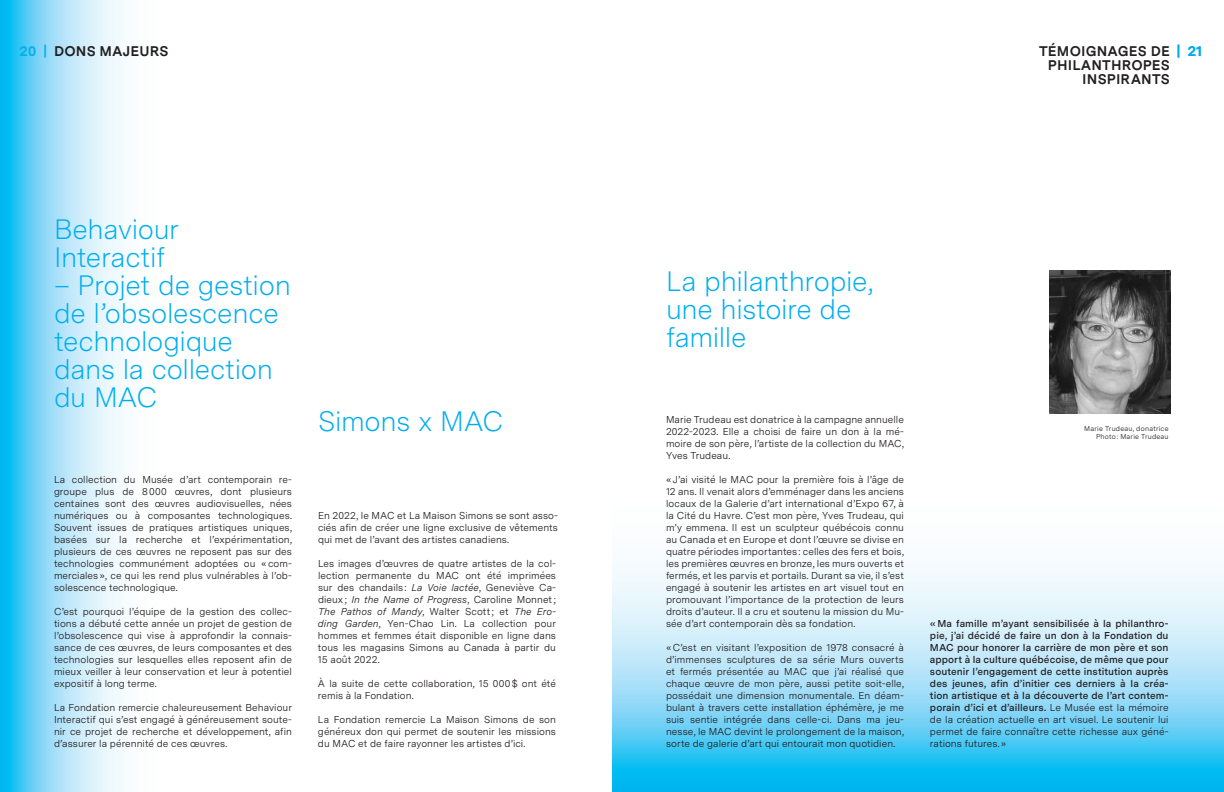
<style>
.page{position:relative;width:1224px;height:792px;background:#fff}
.page>*{position:absolute;margin:0;border:0;box-sizing:border-box;transform-origin:0 0}
.t1{font:300 28px/28px "Messina Sans";letter-spacing:-.01em;color:#00aeef}
.t2{font:700 14px "Messina Sans";letter-spacing:.01em;color:#231f20}
.t3{font:700 14px "Messina Sans";color:#00aeef}
.t4{font:10px/12px "Messina Sans";letter-spacing:.005em;color:#231f20;text-align:justify}
.t5{font:600 10px/12px "Messina Sans";letter-spacing:.005em;color:#231f20;text-align:justify}
.t6{font:7px/8px "Messina Sans";letter-spacing:.03em;color:#231f20;text-align:right}
.s1{color:#00aeef}
.s2{font-style:italic}
.s3{font-weight:400}
</style>
<div class="page">
<svg style="left:0;top:0;width:123px;height:792px;background:#97def8"></svg>
<svg style="left:612px;top:567px;width:612px;height:225px;background:#95ddf8"></svg>
<img style="left:1050px;top:271px;width:121px;height:142px">
<h2 class="t3" style="left:20px;top:40px;width:29px">20 |</h2>
<h2 class="t2" style="left:54px;top:40px;width:116px">DONS MAJEURS</h2>
<h2 class="t2" style="left:1039px;top:40px;width:165px">TÉMOIGNAGES DE <span class="s1">| 21</span></h2>
<h2 class="t2" style="left:1048px;top:54px;width:123px">PHILANTHROPES</h2>
<h2 class="t2" style="left:1082px;top:68px;width:89px">INSPIRANTS</h2>
<h1 class="t1" style="left:54px;top:214px;width:127px">Behaviour<br>Interactif</h1>
<h1 class="t1" style="left:54px;top:270px;width:238px">– Projet de gestion de l’obsolescence technologique dans la collection du MAC</h1>
<p class="t4" style="left:54px;top:473px;width:240px">La collection du Musée d’art contemporain re&shy;groupe plus de 8000 œuvres, dont plusieurs centaines sont des œuvres audiovisuelles, nées numériques ou à composantes technologiques.<br>Souvent issues de pratiques artistiques uniques, basées sur la recherche et l’expérimentation, plusieurs de ces œuvres ne reposent pas sur des technologies communément adoptées ou «com&shy;merciales», ce qui les rend plus vulnérables à l’ob&shy;solescence technologique.</p>
<p class="t4" style="left:54px;top:605px;width:240px">C’est pourquoi l’équipe de la gestion des collec&shy;tions a débuté cette année un projet de gestion de l’obsolescence qui vise à approfondir la connais&shy;sance de ces œuvres, de leurs composantes et des technologies sur lesquelles elles reposent afin de mieux veiller à leur conservation et leur à potentiel expositif à long terme.</p>
<p class="t4" style="left:54px;top:701px;width:240px">La Fondation remercie chaleureusement Behaviour Interactif qui s’est engagé à généreusement soute&shy;nir ce projet de recherche et développement, afin d’assurer la pérennité de ces œuvres.</p>
<h1 class="t1" style="left:318px;top:406px;width:187px">Simons x MAC</h1>
<p class="t4" style="left:318px;top:509px;width:242px">En 2022, le MAC et La Maison Simons se sont asso&shy;ciés afin de créer une ligne exclusive de vêtements qui met de l’avant des artistes canadiens.</p>
<p class="t4" style="left:318px;top:557px;width:240px">Les images d’œuvres de quatre artistes de la col&shy;lection permanente du MAC ont été imprimées sur des chandails: <span class="s2">La Voie lactée</span>, Geneviève Ca&shy;dieux; <span class="s2">In the Name of Progress</span>, Caroline Monnet; <span class="s2">The Pathos of Mandy</span>, Walter Scott; et <span class="s2">The Ero&shy;ding Garden</span>, Yen-Chao Lin. La collection pour hommes et femmes était disponible en ligne dans tous les magasins Simons au Canada à partir du 15 août 2022.</p>
<p class="t4" style="left:318px;top:677px;width:240px">À la suite de cette collaboration, 15 000$ ont été remis à la Fondation.</p>
<p class="t4" style="left:318px;top:713px;width:240px">La Fondation remercie La Maison Simons de son généreux don qui permet de soutenir les missions du MAC et de faire rayonner les artistes d’ici.</p>
<h1 class="t1" style="left:666px;top:266px;width:209px">La philanthropie, une histoire de famille</h1>
<p class="t4" style="left:666px;top:413px;width:240px">Marie Trudeau est donatrice à la campagne annuelle 2022-2023. Elle a choisi de faire un don à la mé&shy;moire de son père, l’artiste de la collection du MAC, Yves Trudeau.</p>
<p class="t4" style="left:666px;top:473px;width:240px">«J’ai visité le MAC pour la première fois à l’âge de 12 ans. Il venait alors d’emménager dans les anciens locaux de la Galerie d’art international d’Expo 67, à la Cité du Havre. C’est mon père, Yves Trudeau, qui m’y emmena. Il est un sculpteur québécois connu au Canada et en Europe et dont l’œuvre se divise en quatre périodes importantes: celles des fers et bois, les premières œuvres en bronze, les murs ouverts et fermés, et les parvis et portails. Durant sa vie, il s’est engagé à soutenir les artistes en art visuel tout en promouvant l’importance de la protection de leurs droits d’auteur. Il a cru et soutenu la mission du Mu&shy;sée d’art contemporain dès sa fondation.</p>
<p class="t4" style="left:666px;top:641px;width:240px">«C’est en visitant l’exposition de 1978 consacré à d’immenses sculptures de sa série Murs ouverts et fermés présentée au MAC que j’ai réalisé que chaque œuvre de mon père, aussi petite soit-elle, possédait une dimension monumentale. En déam&shy;bulant à travers cette installation éphémère, je me suis sentie intégrée dans celle-ci. Dans ma jeu&shy;nesse, le MAC devint le prolongement de la maison, sorte de galerie d’art qui entourait mon quotidien.</p>
<p class="t6" style="left:1084px;top:424px;width:86px">Marie Trudeau, donatrice<br>Photo: Marie Trudeau</p>
<p class="t5" style="left:930px;top:617px;width:240px">«Ma famille m’ayant sensibilisée à la philanthro&shy;pie, j’ai décidé de faire un don à la Fondation du MAC pour honorer la carrière de mon père et son apport à la culture québécoise, de même que pour soutenir l’engagement de cette institution auprès des jeunes, afin d’initier ces derniers à la créa&shy;tion artistique et à la découverte de l’art contem&shy;porain d’ici et d’ailleurs. <span class="s3">Le Musée est la mémoire de la création actuelle en art visuel. Le soutenir lui permet de faire connaître cette richesse aux géné&shy;rations futures.»</span></p>
</div>
